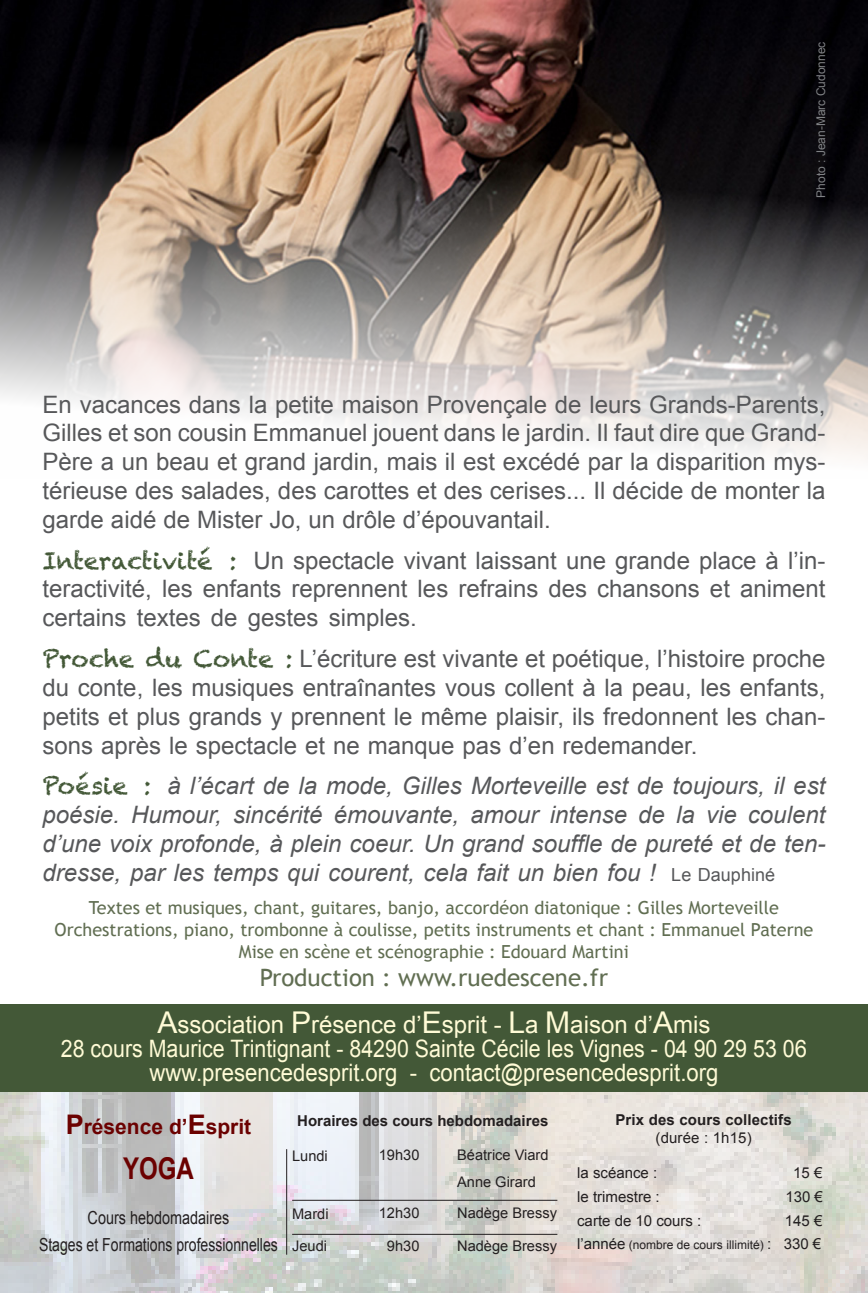
<style>
.page{position:relative;width:868px;height:1293px;background:#fff}
.page>*{position:absolute;margin:0;border:0;box-sizing:border-box;transform-origin:0 0}
.t1{font:700 30px "Arial";color:#6b0101;scale:.8 1}
.t2{font:30px "Arial";color:#fffbd6}
.t3{font:24px/28.8px "Arial";color:#57585a}
.t4{font:italic 24px "Arial";color:#57585a}
.t5{font:24px "Arial";color:#fffbd6;scale:.89 1}
.t6{font:24px "Arial";color:#fffbd6;scale:.92 1}
.t7{font:24px "Arial";color:#fffbd6}
.t8{font:24px "Chalkduster";color:#435837}
.t9{font:24px "Trebuchet MS";color:#616e52}
.t10{font:700 21px "Arial";color:#6b0101}
.t11{font:18px "Trebuchet MS";color:#616e52}
.t12{font:18px "Arial";color:#231f20;scale:.78 1}
.t13{font:18px "Arial";color:#231f20;scale:.8 1}
.t14{font:18px "Arial";color:#57585a}
.t15{font:15px "Arial";color:#231f20}
.t16{font:700 15px "Arial";color:#231f20}
.t17{font:14.7px "Arial";color:#231f20}
.t18{font:12px "Arial";color:#808285}
.t19{font:12px "Arial";color:#231f20}
.s1{font-family:"Chalkduster";color:#435837}
.s2{font-size:30px}
.s3{font-size:24px}
.s4{font-size:27px}
.s5{font-size:12px}
</style>
<div class="page">
<img style="left:0;top:1092px;width:867px;height:201px">
<div style="left:0;top:1004px;width:867px;height:88px;background:#435837"></div>
<hr style="left:292px;top:1199px;width:265px;height:1px;background:#231f20">
<hr style="left:286px;top:1149px;width:1px;height:105px;background:#231f20">
<hr style="left:292px;top:1233px;width:265px;height:1px;background:#231f20">
<img style="left:0;top:0;width:867px;height:459px">
<p class="t18" style="left:813px;top:198px;width:158px;rotate:-90deg">Photo : Jean-Marc Cudonnec</p>
<p class="t3" style="left:43px;top:390px;width:784px">En vacances dans la petite maison Provençale de leurs Grands-Parents,</p>
<p class="t3" style="left:43px;top:419px;width:784px">Gilles et son cousin Emmanuel jouent dans le jardin Il. faut dire que Grand-</p>
<p class="t3" style="left:43px;top:448px;width:784px">Père a un beau et grand jardin, mais il est excédé par la disparition mys-</p>
<p class="t3" style="left:43px;top:476px;width:784px">térieuse des salades, des carottes et des cerises... Il décide de monter la</p>
<p class="t3" style="left:43px;top:505px;width:510px">garde aidé de Mister Jo, un drôle ’d épouvantail.</p>
<p class="t8" style="left:43px;top:546px;width:172px">Interactivité</p>
<p class="t3" style="left:43px;top:604px;width:375px">certains textes de gestes simples.</p>
<p class="t3" style="left:285px;top:644px;width:541px"><span class="s1">:</span> ’L écriture est vivante et poétique ’l, histoire proche</p>
<p class="t3" style="left:253px;top:546px;width:573px">Un spectacle vivant laissant une grande place i n’ là -</p>
<p class="t8" style="left:229px;top:546px;width:9px">:</p>
<p class="t3" style="left:43px;top:575px;width:784px">teractivité, les enfants reprennent les refrains des chansons et animent</p>
<p class="t8" style="left:146px;top:645px;width:37px">du</p>
<p class="t8" style="left:193px;top:645px;width:81px">Conte</p>
<p class="t3" style="left:43px;top:644px;width:784px"><span class="s1">Proche<br></span>du conte, les musiques entraînantes vous collent laà peau, les enfants,</p>
<p class="t3" style="left:43px;top:731px;width:656px">sons après le spectacle et ne manque pas ’d en redemander.</p>
<p class="t3" style="left:43px;top:702px;width:784px">petits et plus grands y prennent le même plaisir, ils fredonnent les chan-</p>
<p class="t8" style="left:43px;top:772px;width:86px">Poésie</p>
<p class="t8" style="left:144px;top:772px;width:9px">:</p>
<p class="t4" style="left:167px;top:770px;width:659px">’là écart de la mode, Gilles Morteveille est de toujours il, est</p>
<p class="t4" style="left:43px;top:799px;width:79px">poésie.</p>
<p class="t4" style="left:131px;top:799px;width:92px">Humour,</p>
<p class="t4" style="left:233px;top:799px;width:91px">sincérité</p>
<p class="t4" style="left:334px;top:799px;width:127px">émouvante,</p>
<p class="t4" style="left:470px;top:799px;width:70px">amour</p>
<p class="t4" style="left:549px;top:799px;width:79px">intense</p>
<p class="t4" style="left:638px;top:799px;width:28px">de</p>
<p class="t4" style="left:676px;top:799px;width:20px">la</p>
<p class="t4" style="left:706px;top:799px;width:32px">vie</p>
<p class="t4" style="left:747px;top:799px;width:79px">coulent</p>
<p class="t4" style="left:43px;top:828px;width:784px">’d une voix profonde à, plein coeur. Un grand souffle de pureté et de ten-</p>
<p class="t4" style="left:43px;top:857px;width:614px">dresse, par les temps qui courent, cela fait un bien fou !</p>
<p class="t14" style="left:671px;top:862px;width:105px">Le Dauphiné</p>
<p class="t11" style="left:89px;top:897px;width:691px">Textes et musiques, chant, guitares, banjo, accordéon diatonique : Gilles Morteveille</p>
<p class="t11" style="left:55px;top:919px;width:760px">Orchestrations, piano, trombonne à coulisse, petits instruments et chant : Emmanuel Paterne</p>
<p class="t11" style="left:239px;top:940px;width:391px">Mise en scène et scénographie : Edouard Martini</p>
<p class="t9" style="left:260px;top:963px;width:350px">Production : www.ruedescene.fr</p>
<p class="t7" style="left:157px;top:1008px;width:346px"><span class="s2">A</span>ssociation <span class="s2">P</span>résence ’d <span class="s2">E</span>sprit -</p>
<p class="t5" style="left:61px;top:1032px;width:839px">28 cours Maurice Trintignant - 84290 Sainte Cécile les Vignes - 04 90 29 53 06</p>
<p class="t6" style="left:429px;top:1056px;width:315px">contact@presencedesprit.org</p>
<p class="t2" style="left:508px;top:1002px;width:32px">L<span class="s3">a</span></p>
<p class="t7" style="left:545px;top:1008px;width:167px"><span class="s2">M</span>aison ’d <span class="s2">A</span>mis</p>
<p class="t6" style="left:149px;top:1056px;width:271px">www.presencedesprit.org</p>
<p class="t10" style="left:66px;top:1113px;width:187px"><span class="s4">P</span>résence d’<span class="s4">E</span>sprit</p>
<p class="t1" style="left:123px;top:1148px;width:90px">YOGA</p>
<p class="t13" style="left:88px;top:1206px;width:179px">Cours hebdomadaires</p>
<p class="t12" style="left:39px;top:1233px;width:308px">Stages et Formations professionnelles</p>
<p class="t6" style="left:410px;top:1056px;width:9px">-</p>
<p class="t16" style="left:615px;top:1110px;width:178px">Prix des cours collectifs</p>
<p class="t15" style="left:655px;top:1128px;width:98px">(durée h1: 15(</p>
<p class="t16" style="left:297px;top:1110px;width:252px">Horaires des cours hebdomadaires</p>
<p class="t17" style="left:457px;top:1145px;width:93px">Béatrice Viard</p>
<p class="t17" style="left:379px;top:1145px;width:42px">19h30</p>
<p class="t17" style="left:292px;top:1146px;width:37px">Lundi</p>
<p class="t15" style="left:793px;top:1162px;width:31px">15€</p>
<p class="t15" style="left:577px;top:1162px;width:82px">la scéance :</p>
<p class="t17" style="left:457px;top:1171px;width:80px">Anne Girard</p>
<p class="t17" style="left:457px;top:1203px;width:101px">Nadège Bressy</p>
<p class="t17" style="left:457px;top:1236px;width:101px">Nadège Bressy</p>
<p class="t15" style="left:785px;top:1186px;width:39px">130 €</p>
<p class="t15" style="left:577px;top:1186px;width:84px">le trimestre :</p>
<p class="t17" style="left:379px;top:1203px;width:42px">12h30</p>
<p class="t17" style="left:387px;top:1236px;width:34px">h9 30</p>
<p class="t17" style="left:292px;top:1204px;width:38px">Mardi</p>
<p class="t17" style="left:292px;top:1236px;width:36px">Jeudi</p>
<p class="t15" style="left:784px;top:1210px;width:39px">145 €</p>
<p class="t15" style="left:577px;top:1210px;width:126px">carte de 10 cours :</p>
<p class="t15" style="left:783px;top:1234px;width:39px">330 €</p>
<p class="t15" style="left:577px;top:1234px;width:50px">’l année</p>
<p class="t19" style="left:628px;top:1237px;width:132px">(nombre de cours illimité</p>
<p class="t15" style="left:759px;top:1234px;width:13px">:<span class="s5">(</span></p>
</div>
